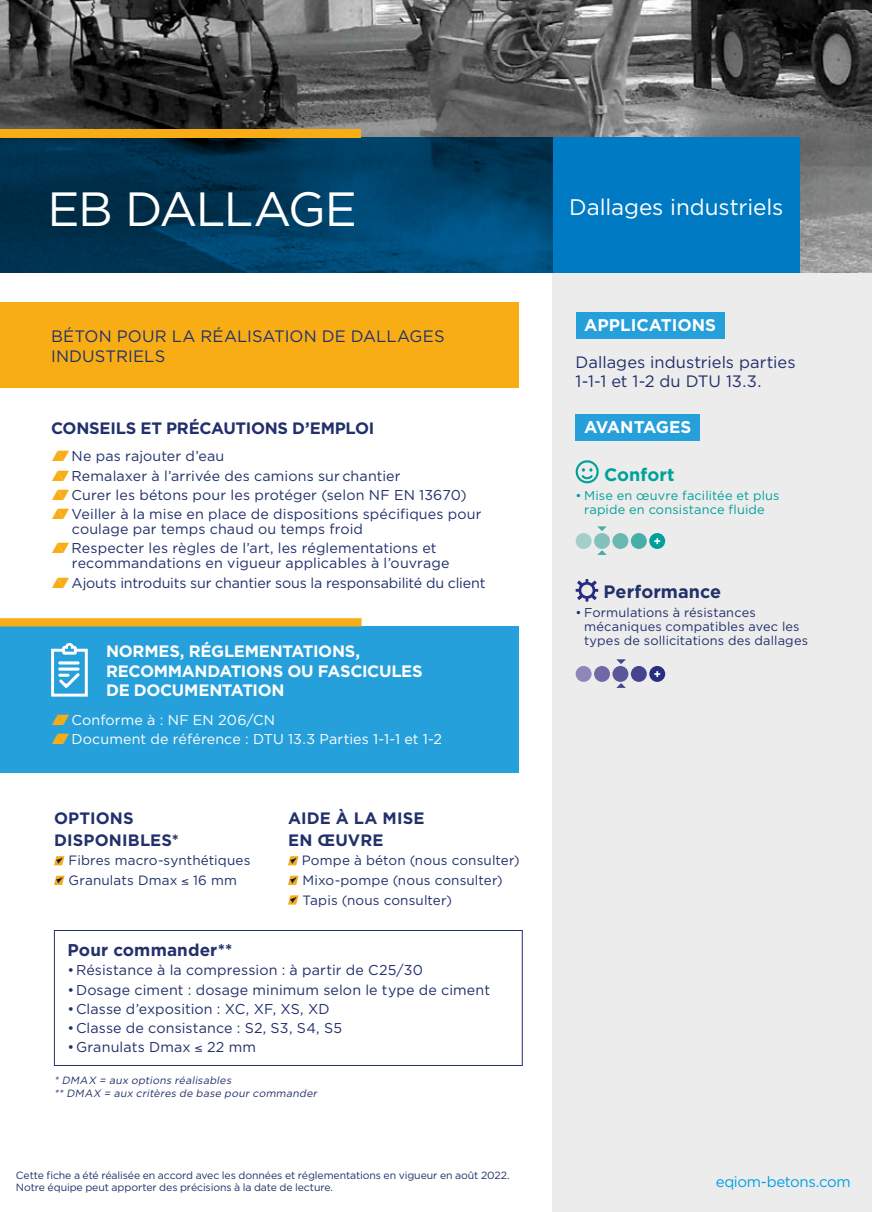
<style>
.page{position:relative;width:872px;height:1212px;background:#fff}
.page>*{position:absolute;margin:0;border:0;box-sizing:border-box;transform-origin:0 0}
.G{font:48px "Gotham";letter-spacing:-.035em;color:#fff}
.F{font:22.5px "Gotham";letter-spacing:-.005em;color:#fff}
.N-Titre{font:700 18px "Gotham";letter-spacing:.005em;color:#22306b}
.J-Titre{font:700 18px "Gotham";letter-spacing:.005em;color:#00a19a}
.V-Titre{font:700 17.1px "Gotham";letter-spacing:.01em;color:#22306b}
.I-Titre{font:700 16.95px "Gotham";color:#fff}
.I-Titre-2{font:700 16.95px "Gotham";letter-spacing:-.025em;color:#fff}
.I{font:16.5px/19.5px "Gotham";letter-spacing:.005em;color:#22306b}
.T-Titre{font:700 16.5px/21.6px "Gotham";color:#22306b}
.Normes{font:700 16.5px/19.5px "Gotham";letter-spacing:-.02em;color:#fff}
.t1{font:15px "Gotham";letter-spacing:-.025em;color:#00a2e2}
.t2{font:14.25px/15px "Gotham";letter-spacing:.01em;color:#22306b}
.t3{font:14.25px "Gotham";letter-spacing:.01em;color:#fff}
.t4{font:14.25px "Gotham";letter-spacing:-.015em;color:#22306b}
.t5{font:13.5px "Gotham";letter-spacing:.01em;color:#22306b}
.t6{font:12.75px/14.2px "Gotham";letter-spacing:.015em;color:#22306b}
.t7{font:12.75px/14.2px "Gotham";letter-spacing:.015em;color:#00a19a;text-align:center}
.t8{font:10.5px/12px "Gotham";letter-spacing:-.01em;color:#22306b}
.ASTE{font:italic 10.5px/13.5px "Gotham";color:#22306b}
.s1{color:#f8ad15}
</style>
<div class="page">
<div style="left:553px;top:272px;width:319px;height:940px;background:#ececec"></div>
<img style="left:0;top:0;width:872px;height:272px">
<svg style="left:0;top:137px;width:553px;height:135px;background:#013b5e"></svg>
<div style="left:0;top:129px;width:361px;height:8px;background:#f8ad15"></div>
<div style="left:575px;top:312px;width:149px;height:27px;background:#26a0db"></div>
<div style="left:575px;top:414px;width:125px;height:27px;background:#26a0db"></div>
<div style="left:575px;top:460px;width:23px;height:23px;border:2px solid #00a19a;border-radius:50%"></div>
<svg style="left:580px;top:468px;width:14px;height:12px"></svg>
<svg style="left:597px;top:550px;width:10px;height:5px"></svg>
<svg style="left:597px;top:526px;width:10px;height:5px"></svg>
<div style="left:575px;top:533px;width:16px;height:16px;background:#a3cfcb;border-radius:50%"></div>
<div style="left:594px;top:533px;width:16px;height:16px;background:#84c1bd;border-radius:50%"></div>
<div style="left:612px;top:533px;width:16px;height:16px;background:#6ab7b3;border-radius:50%"></div>
<div style="left:631px;top:533px;width:16px;height:16px;background:#4aaea8;border-radius:50%"></div>
<div style="left:649px;top:533px;width:16px;height:16px;background:#00a19a;border-radius:50%"></div>
<svg style="left:654px;top:538px;width:6px;height:6px"></svg>
<svg style="left:575px;top:579px;width:23px;height:23px"></svg>
<svg style="left:616px;top:683px;width:10px;height:5px"></svg>
<svg style="left:616px;top:659px;width:10px;height:5px"></svg>
<div style="left:575px;top:666px;width:16px;height:16px;background:#8e87ba;border-radius:50%"></div>
<div style="left:594px;top:666px;width:16px;height:16px;background:#6f6aa7;border-radius:50%"></div>
<div style="left:612px;top:666px;width:16px;height:16px;background:#5a569a;border-radius:50%"></div>
<div style="left:631px;top:666px;width:16px;height:16px;background:#46448f;border-radius:50%"></div>
<div style="left:649px;top:666px;width:16px;height:16px;background:#272e7f;border-radius:50%"></div>
<svg style="left:654px;top:671px;width:6px;height:6px"></svg>
<div style="left:0;top:302px;width:519px;height:85px;background:#f8ad15"></div>
<div style="left:0;top:627px;width:519px;height:83px;background:#26a0db"></div>
<div style="left:0;top:618px;width:361px;height:8px;background:#f8ad15"></div>
<div style="left:0;top:706px;width:519px;height:66px;background:#26a0db"></div>
<svg style="left:51px;top:642px;width:37px;height:54px"></svg>
<hr style="left:58px;top:661px;width:22px;height:3px;background:#fff;border-radius:2px">
<svg style="left:54px;top:856px;width:10px;height:9px"></svg>
<svg style="left:54px;top:876px;width:10px;height:9px"></svg>
<svg style="left:288px;top:856px;width:10px;height:9px"></svg>
<svg style="left:288px;top:876px;width:10px;height:9px"></svg>
<svg style="left:288px;top:895px;width:10px;height:9px"></svg>
<div style="left:54px;top:930px;width:468px;height:136px;border:1px solid #22306b"></div>
<div style="left:553px;top:137px;width:246px;height:135px;background:#007ac2"></div>
<p class="G" style="left:48px;top:183px;width:311px">EB DALLAGE</p>
<p class="F" style="left:569px;top:194px;width:215px">Dallages industriels</p>
<p class="I" style="left:51px;top:326px;width:395px">BÉTON POUR LA RÉALISATION DE DALLAGES<br>INDUSTRIELS</p>
<p class="T-Titre" style="left:51px;top:416px;width:325px">CONSEILS ET PRÉCAUTIONS D’EMPLOI</p>
<p class="t2" style="left:57px;top:448px;width:169px"><span class="s1">❑</span>Ne pas rajouter d’eau</p>
<p class="t2" style="left:57px;top:468px;width:345px"><span class="s1">❑</span>Remalaxer à l’arrivée des camions sur chantier</p>
<p class="t2" style="left:57px;top:487px;width:411px"><span class="s1">❑</span>Curer les bétons pour les protéger (selon NF EN 13670)</p>
<p class="t2" style="left:72px;top:506px;width:411px;text-indent:-15px"><span class="s1">❑</span>Veiller à la mise en place de dispositions spécifiques pour coulage par temps chaud ou temps froid</p>
<p class="t2" style="left:72px;top:540px;width:379px;text-indent:-15px"><span class="s1">❑</span>Respecter les règles de l’art, les réglementations et recommandations en vigueur applicables à l’ouvrage</p>
<p class="t4" style="left:57px;top:575px;width:430px"><span class="s1">❑</span>Ajouts introduits sur chantier sous la responsabilité du client</p>
<p class="Normes" style="left:106px;top:641px;width:318px">NORMES, RÉGLEMENTATIONS,<br>RECOMMANDATIONS OU FASCICULES<br>DE DOCUMENTATION</p>
<p class="t3" style="left:57px;top:712px;width:220px"><span class="s1">❑</span>Conforme à : NF EN 206/CN</p>
<p class="t3" style="left:57px;top:731px;width:387px"><span class="s1">❑</span>Document de référence : DTU 13.3 Parties 1-1-1 et 1-2</p>
<p class="T-Titre" style="left:54px;top:807px;width:126px">OPTIONS<br>DISPONIBLES*</p>
<p class="t5" style="left:69px;top:853px;width:183px">Fibres macro-synthétiques</p>
<p class="t5" style="left:69px;top:873px;width:170px">Granulats Dmax ≤ 16 mm</p>
<p class="T-Titre" style="left:288px;top:807px;width:138px">AIDE À LA MISE<br>EN ŒUVRE</p>
<p class="t5" style="left:302px;top:853px;width:219px">Pompe à béton (nous consulter)</p>
<p class="t5" style="left:302px;top:873px;width:202px">Mixo-pompe (nous consulter)</p>
<p class="t5" style="left:302px;top:892px;width:151px">Tapis (nous consulter)</p>
<p class="V-Titre" style="left:68px;top:940px;width:166px">Pour commander**</p>
<p class="t2" style="left:68px;top:962px;width:357px">•Résistance à la compression : à partir de C25/30</p>
<p class="t2" style="left:68px;top:982px;width:424px">•Dosage ciment : dosage minimum selon le type de ciment</p>
<p class="t2" style="left:68px;top:1001px;width:264px">•Classe d’exposition : XC, XF, XS, XD</p>
<p class="t2" style="left:68px;top:1020px;width:276px">•Classe de consistance : S2, S3, S4, S5</p>
<p class="t2" style="left:68px;top:1039px;width:190px">•Granulats Dmax ≤ 22 mm</p>
<p class="ASTE" style="left:54px;top:1073px;width:267px">* DMAX = aux options réalisables<br>** DMAX = aux critères de base pour commander</p>
<p class="t8" style="left:16px;top:1169px;width:495px">Cette fiche a été réalisée en accord avec les données et réglementations en vigueur en août 2022.<br>Notre équipe peut apporter des précisions à la date de lecture.</p>
<p class="I-Titre" style="left:584px;top:316px;width:133px">APPLICATIONS</p>
<p class="I" style="left:575px;top:352px;width:221px">Dallages industriels parties<br>1-1-1 et 1-2 du DTU 13.3.</p>
<p class="I-Titre-2" style="left:584px;top:417px;width:109px">AVANTAGES</p>
<p class="J-Titre" style="left:604px;top:464px;width:72px">Confort</p>
<p class="t7" style="left:575px;top:488px;width:205px">• Mise en œuvre facilitée et plus rapide en consistance fluide</p>
<p class="N-Titre" style="left:603px;top:581px;width:119px">Performance</p>
<p class="t6" style="left:584px;top:605px;width:225px;text-indent:-9px">• Formulations à résistances mécaniques compatibles avec les types de sollicitations des dallages</p>
<p class="t1" style="left:715px;top:1173px;width:136px">eqiom-betons.com</p>
</div>
